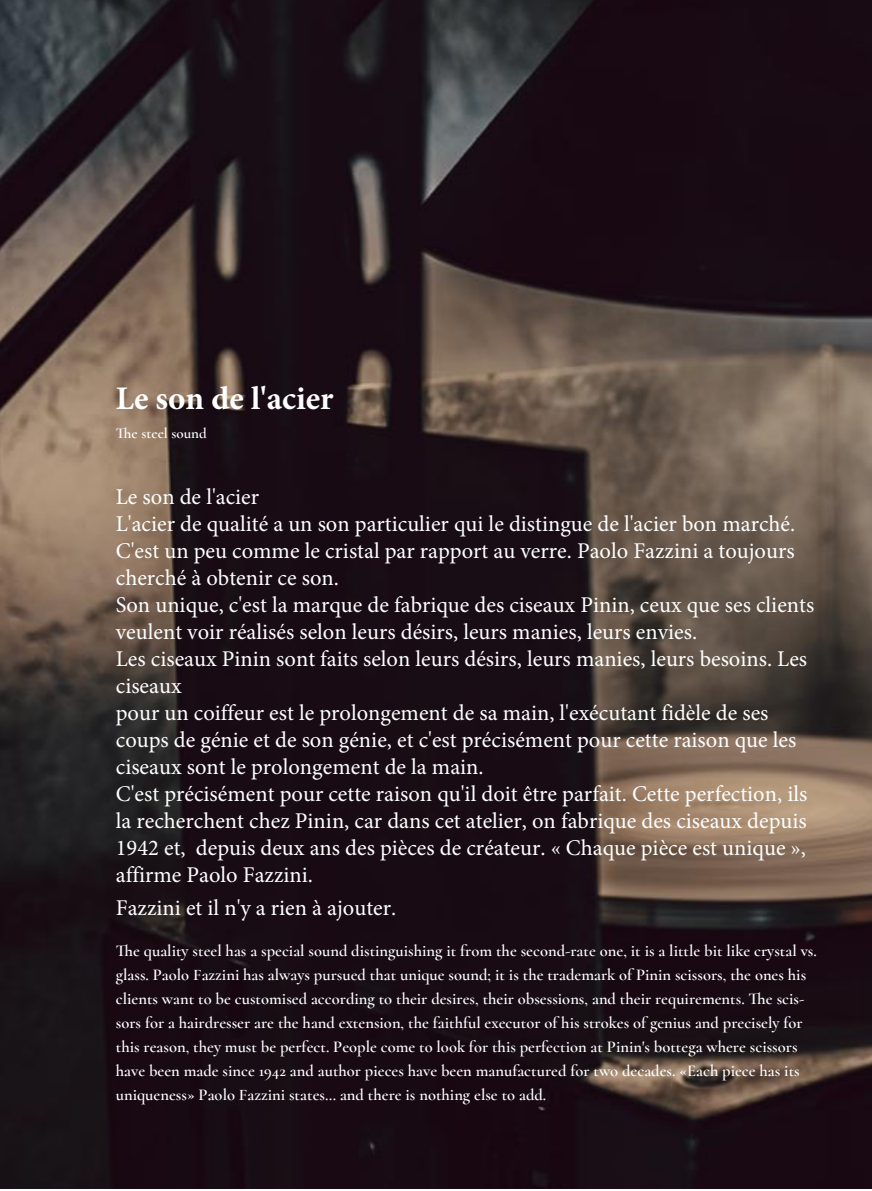
<style>
.page{position:relative;width:872px;height:1191px;background:#fff}
.page>*{position:absolute;margin:0;border:0;box-sizing:border-box;transform-origin:0 0}
.t1{font:700 33px "Minion Pro";color:#fff}
.t2{font:22.5px/27px "Minion Pro";color:#fff}
.t3{font:600 16.5px/24px "Cormorant";color:#fff}
.t4{font:600 15px "Cormorant";color:#fff}
</style>
<div class="page">
<img style="left:0;top:0;width:872px;height:1188px">
<p class="t1" style="left:116px;top:375px;width:219px">Le son de l'acier</p>
<p class="t4" style="left:116px;top:424px;width:92px">The steel sound</p>
<p class="t2" style="left:116px;top:483px;width:700px">Le son de l'acier<br>L'acier de qualité a un son particulier qui le distingue de l'acier bon marché.<br>C'est un peu comme le cristal par rapport au verre. Paolo Fazzini a toujours cherché à obtenir ce son.<br>Son unique, c'est la marque de fabrique des ciseaux Pinin, ceux que ses clients veulent voir réalisés selon leurs désirs, leurs manies, leurs envies.<br>Les ciseaux Pinin sont faits selon leurs désirs, leurs manies, leurs besoins. Les ciseaux<br>pour un coiffeur est le prolongement de sa main, l'exécutant fidèle de ses coups de génie et de son génie, et c'est précisément pour cette raison que les ciseaux sont le prolongement de la main.<br>C'est précisément pour cette raison qu'il doit être parfait. Cette perfection, ils la recherchent chez Pinin, car dans cet atelier, on fabrique des ciseaux depuis 1942 et, depuis deux ans des pièces de créateur. « Chaque pièce est unique », affirme Paolo Fazzini.</p>
<p class="t2" style="left:116px;top:894px;width:282px">Fazzini et il n'y a rien à ajouter.</p>
<p class="t3" style="left:116px;top:939px;width:702px">The quality steel has a special sound distinguishing it from the second-rate one, it is a little bit like crystal vs. glass. Paolo Fazzini has always pursued that unique sound; it is the trademark of Pinin scissors, the ones his clients want to be customised according to their desires, their obsessions, and their requirements. The scis&shy;sors for a hairdresser are the hand extension, the faithful executor of his strokes of genius and precisely for this reason, they must be perfect. People come to look for this perfection at Pinin's bottega where scissors have been made since 1942 and author pieces have been manufactured for two decades. «Each piece has its uniqueness» Paolo Fazzini states… and there is nothing else to add.</p>
</div>
